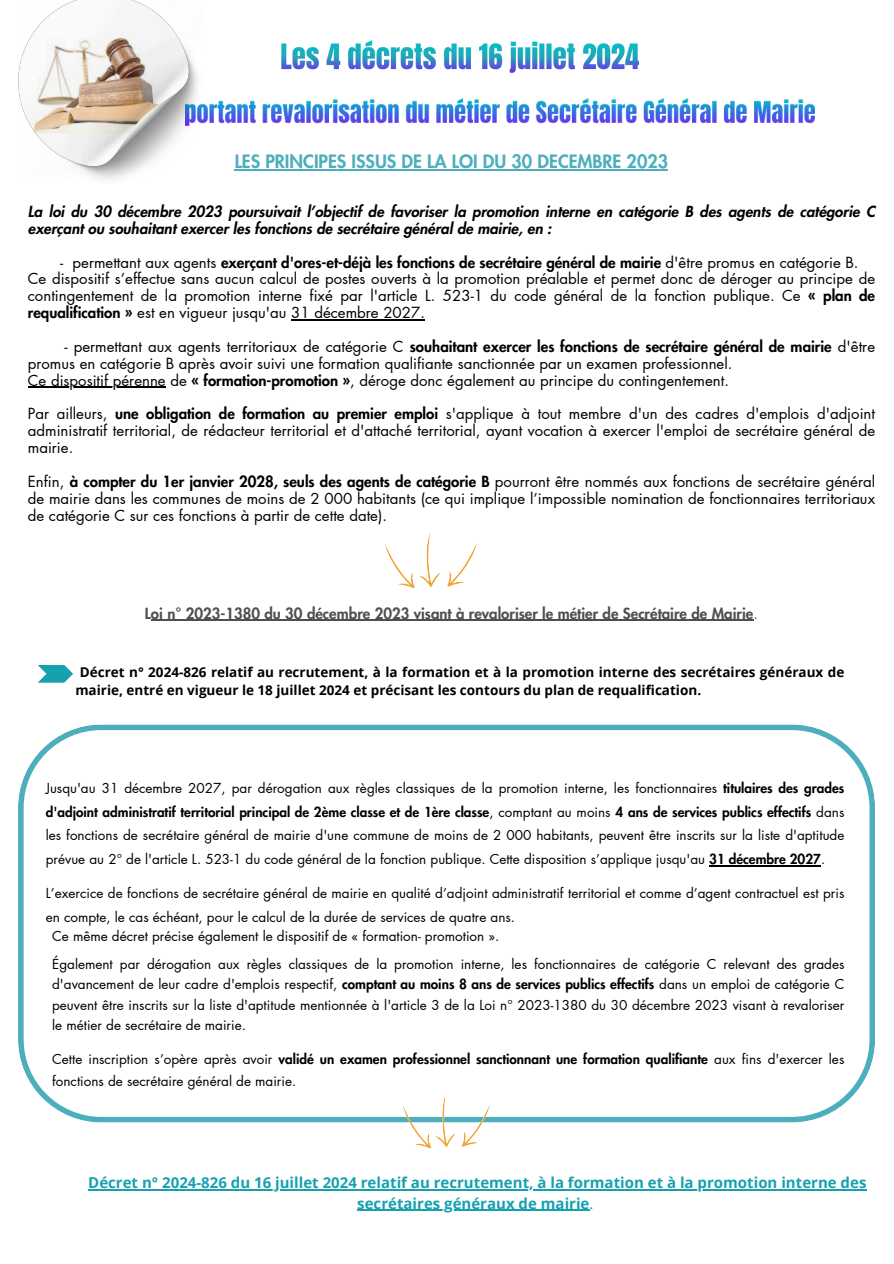
<style>
.page{position:relative;width:894px;height:1264px;background:#fff}
.page>*{position:absolute;margin:0;border:0;box-sizing:border-box;transform-origin:0 0}
.t1{font:800 18px "Futura LT Pro";color:#4eafbc}
.t2{font:15px/16.8px "Futura LT Pro";color:#000}
.t3{font:italic 800 15px/16.8px "Futura LT Pro";color:#000}
.t4{font:700 15px "Open Sans";color:#16a1af}
.t5{font:800 15px "Futura LT Pro";color:#524e4e}
.t6{font:13.5px/23.7px "Futura LT Pro";color:#000;text-align:justify}
.t7{font:700 13.5px/18px "Open Sans";color:#000}
.s1{font-weight:800}
.s2{font-weight:400}
</style>
<div class="page">
<svg style="left:18px;top:724px;width:856px;height:398px"></svg>
<img style="left:281px;top:41px;width:357px;height:32px">
<img style="left:402px;top:1092px;width:89px;height:57px">
<hr style="left:235px;top:169px;width:433px;height:2px;background:#4eafbc">
<hr style="left:291px;top:319px;width:134px;height:1px;background:#000">
<hr style="left:28px;top:387px;width:138px;height:1px;background:#000">
<hr style="left:151px;top:619px;width:602px;height:2px;background:#524e4e">
<img style="left:205px;top:99px;width:609px;height:25px">
<img style="left:385px;top:533px;width:92px;height:56px">
<svg style="left:38px;top:665px;width:35px;height:17px"></svg>
<hr style="left:709px;top:865px;width:111px;height:1px;background:#000">
<hr style="left:88px;top:1189px;width:778px;height:1px;background:#16a1af">
<hr style="left:357px;top:1209px;width:232px;height:1px;background:#16a1af">
<img style="left:18px;top:0;width:187px;height:180px">
<p class="t1" style="left:235px;top:154px;width:435px">LES PRINCIPES ISSUS DE LA LOI DU 30 DECEMBRE 2023</p>
<p class="t3" style="left:28px;top:203px;width:848px">La loi du 30 décembre 2023 poursuivait l’objectif de favoriser la promotion interne en catégorie B des agents de catégorie C exerçant ou souhaitant exercer les fonctions de secrétaire général de mairie, en :</p>
<h1 class="t2" style="left:28px;top:254px;width:848px;text-indent:32px">- permettant aux agents <span class="s1">exerçant d'ores-et-déjà les fonctions de secrétaire général de mairie</span> d'être promus en catégorie B.<br>Ce dispositif s’effectue sans aucun calcul de postes ouverts à la promotion préalable et permet donc de déroger au principe de contingentement de la promotion interne fixé par l'article L. 523-1 du code général de la fonction publique. Ce <span class="s1">« plan de requalification »</span> est en vigueur jusqu'au 31 décembre 2027.</h1>
<h2 class="t2" style="left:28px;top:338px;width:848px;text-indent:37px">- permettant aux agents territoriaux de catégorie C <span class="s1">souhaitant exercer les fonctions de secrétaire général de mairie</span> d'être promus en catégorie B après avoir suivi une formation qualifiante sanctionnée par un examen professionnel.</h2>
<h3 class="t2" style="left:28px;top:372px;width:702px">Ce dispositif pérenne de <span class="s1">« formation-promotion »</span>, déroge donc également au principe du contingentement.</h3>
<h3 class="t2" style="left:28px;top:406px;width:848px;text-align:justify">Par ailleurs, <span class="s1">une obligation de formation au premier emploi</span> s'applique à tout membre d'un des cadres d'emplois d'adjoint administratif territorial, de rédacteur territorial et d'attaché territorial, ayant vocation à exercer l'emploi de secrétaire général de mairie.</h3>
<h3 class="t2" style="left:28px;top:473px;width:848px">Enfin, <span class="s1">à compter du 1er janvier 2028, seuls des agents de catégorie B</span> pourront être nommés aux fonctions de secrétaire général</h3>
<h3 class="t2" style="left:28px;top:490px;width:848px">de mairie dans les communes de moins de 2 000 habitants (ce qui implique l’impossible nomination de fonctionnaires territoriaux de catégorie C sur ces fonctions à partir de cette date).</h3>
<h3 class="t5" style="left:145px;top:606px;width:614px">Loi n° 2023-1380 du 30 décembre 2023 visant à revaloriser le métier de Secrétaire de Mairie<span class="s2">.</span></h3>
<p class="t7" style="left:75px;top:663px;width:770px;text-indent:4px">Décret n° 2024-826 relatif au recrutement, à la formation et à la promotion interne des secrétaires généraux de mairie, entré en vigueur le 18 juillet 2024 et précisant les contours du plan de requalification.</p>
<h3 class="t6" style="left:46px;top:777px;width:799px">Jusqu'au 31 décembre 2027, par dérogation aux règles classiques de la promotion interne, les fonctionnaires <span class="s1">titulaires des grades d'adjoint administratif territorial principal de 2ème classe et de 1ère classe</span>, comptant au moins <span class="s1">4 ans de services publics effectifs</span> dans les fonctions de secrétaire général de mairie d'une commune de moins de 2 000 habitants, peuvent être inscrits sur la liste d'aptitude prévue au 2° de l'article L. 523-1 du code général de la fonction publique. Cette disposition s’applique jusqu'au <span class="s1">31 décembre 2027</span>.</h3>
<h4 class="t6" style="left:46px;top:881px;width:799px">L’exercice de fonctions de secrétaire général de mairie en qualité d’adjoint administratif territorial et comme d’agent contractuel est pris en compte, le cas échéant, pour le calcul de la durée de services de quatre ans.</h4>
<p class="t6" style="left:52px;top:924px;width:448px">Ce même décret précise également le dispositif de « formation- promotion ».</p>
<p class="t6" style="left:52px;top:954px;width:793px;line-height:20.2px">Également par dérogation aux règles classiques de la promotion interne, les fonctionnaires de catégorie C relevant des grades d'avancement de leur cadre d'emplois respectif, <span class="s1">comptant au moins 8 ans de services publics effectifs</span> dans un emploi de catégorie C peuvent être inscrits sur la liste d'aptitude mentionnée à l'article 3 de la Loi n° 2023-1380 du 30 décembre 2023 visant à revaloriser le métier de secrétaire de mairie.</p>
<p class="t6" style="left:52px;top:1047px;width:793px;line-height:22.5px">Cette inscription s’opère après avoir <span class="s1">validé un examen professionnel sanctionnant une formation qualifiante</span> aux fins d'exercer les fonctions de secrétaire général de mairie.</p>
<p class="t4" style="left:88px;top:1172px;width:779px">Décret n° 2024-826 du 16 juillet 2024 relatif au recrutement, à la formation et à la promotion interne des</p>
<p class="t4" style="left:357px;top:1192px;width:238px">secrétaires généraux de mairie<span class="s2">.</span></p>
</div>
